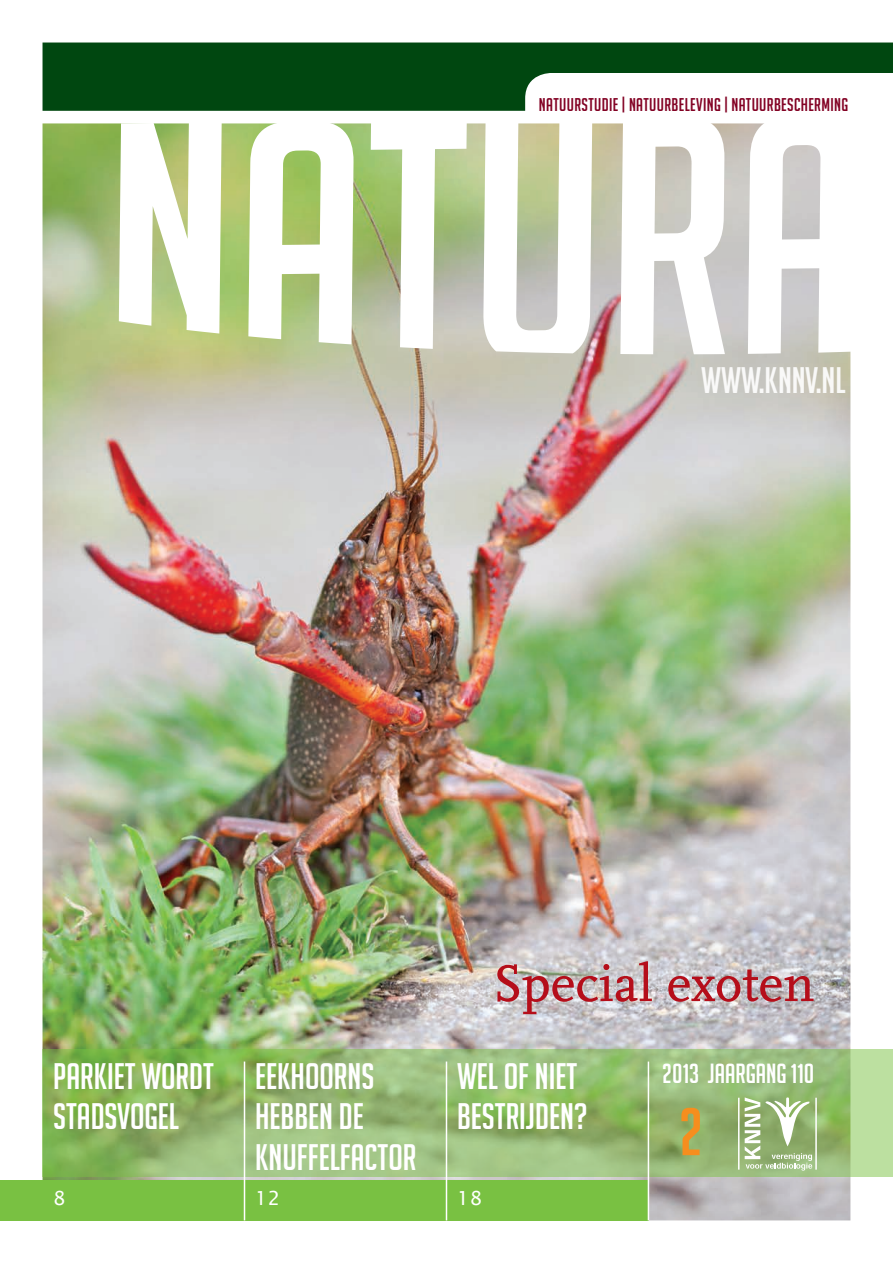
<style>
.page{position:relative;width:893px;height:1263px;background:#fff}
.page>*{position:absolute;margin:0;border:0;box-sizing:border-box;transform-origin:0 0}
.t1{font:66px "Big Noodle Titling";color:#f68e1e}
.t2{font:54px "AD Scala Romein";color:#b50e1a}
.t3{font:36px/40.5px "Big Noodle Titling";color:#fff}
.t4{font:27px "Big Noodle Titling";color:#fff}
.t5{font:19.5px "Lucida Sans";color:#fff}
.t6{font:18px "Big Noodle Titling";letter-spacing:.02em;color:#820123}
</style>
<div class="page">
<img style="left:43px;top:123px;width:807px;height:1097px">
<svg style="left:43px;top:1049px;width:850px;height:127px;background:#95bb71"></svg>
<div style="left:0;top:1180px;width:649px;height:40px;background:#79c142"></div>
<hr style="left:244px;top:1061px;width:1px;height:159px;background:#fff">
<hr style="left:446px;top:1061px;width:1px;height:159px;background:#fff">
<hr style="left:648px;top:1061px;width:1px;height:159px;background:#fff">
<svg style="left:43px;top:43px;width:850px;height:68px;fill:#004710"></svg>
<svg style="left:745px;top:1097px;width:67px;height:73px"></svg>
<hr style="left:738px;top:1098px;width:1px;height:71px;background:#fff">
<hr style="left:815px;top:1098px;width:2px;height:71px;background:#fff">
<svg style="left:119px;top:123px;width:732px;height:231px"></svg>
<p class="t6" style="left:539px;top:95px;width:311px">NATUURSTUDIE | NATUURBELEVING | NATUURBESCHERMING</p>
<p class="t3" style="left:701px;top:360px;width:146px">WWW.KNNV.NL</p>
<h2 class="t2" style="left:493px;top:954px;width:323px">Special exoten</h2>
<p class="t3" style="left:53px;top:1056px;width:162px">PARKIET WORDT<br>STADSVOGEL</p>
<p class="t3" style="left:255px;top:1056px;width:163px">EEKHOORNS<br>HEBBEN DE<br>KNUFFELFACTOR</p>
<p class="t3" style="left:457px;top:1056px;width:132px">WEL OF NIET<br>BESTRIJDEN?</p>
<p class="t4" style="left:662px;top:1058px;width:154px">2013 JAARGANG 110</p>
<h1 class="t1" style="left:679px;top:1096px;width:26px">2</h1>
<p class="t5" style="left:53px;top:1186px;width:14px">8</p>
<p class="t5" style="left:255px;top:1186px;width:27px">12</p>
<p class="t5" style="left:457px;top:1186px;width:27px">18</p>
</div>
